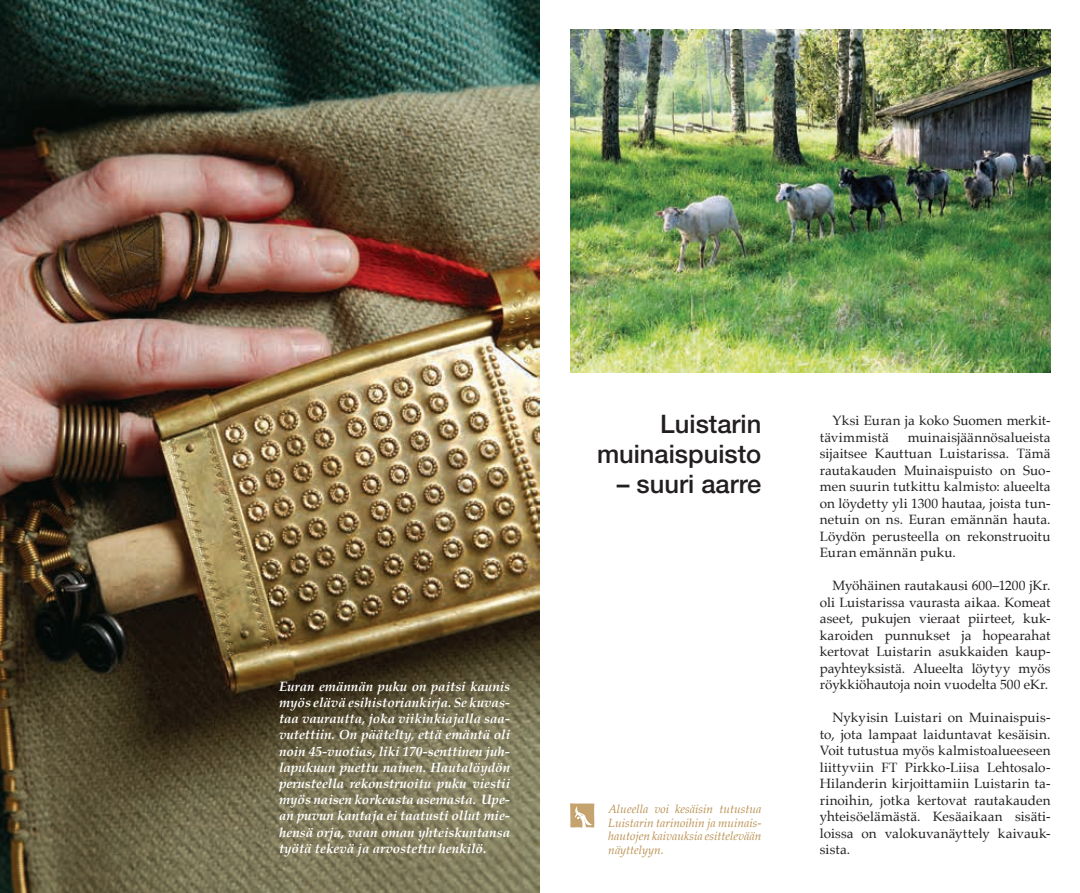
<style>
.page{position:relative;width:1080px;height:893px;background:#fff}
.page>*{position:absolute;margin:0;border:0;box-sizing:border-box;transform-origin:0 0}
.t1{font:500 25.5px/30px "Helvetica Neue LT Pro";color:#231f20;text-align:right}
.t2{font:13.5px/16.5px "Palatino";letter-spacing:.005em;color:#231f20;text-align:justify}
.t3{font:italic 700 13.5px/16.2px "Palatino";letter-spacing:-.005em;color:#fff;text-align:justify}
.t4{font:italic 12px/13.5px "Palatino";color:#b99151;text-align:justify}
</style>
<div class="page">
<svg style="left:570px;top:803px;width:25px;height:25px"></svg>
<img style="left:570px;top:30px;width:481px;height:343px">
<img style="left:0;top:0;width:540px;height:893px">
<p class="t3" style="left:279px;top:678px;width:233px">Euran emännän puku on paitsi kaunis myös elävä esihistoriankirja. Se kuvas&shy;taa vaurautta, joka viikinkiajalla saa&shy;vutettiin. On päätelty, että emäntä oli noin 45-vuotias, liki 170-senttinen juh&shy;lapukuun puettu nainen. Hautalöydön perusteella rekonstruoitu puku viestii myös naisen korkeasta asemasta. Upe&shy;an puvun kantaja ei taatusti ollut mie&shy;hensä orja, vaan oman yhteiskuntansa työtä tekevä ja arvostettu henkilö.</p>
<h1 class="t1" style="left:597px;top:409px;width:166px">Luistarin muinaispuisto</h1>
<h1 class="t1" style="left:617px;top:469px;width:146px">– suuri aarre</h1>
<p class="t4" style="left:608px;top:802px;width:155px">Alueella voi kesäisin tutustua Luistarin tarinoihin ja muinais&shy;hautojen kaivauksia esittelevään näyttelyyn.</p>
<p class="t2" style="left:820px;top:412px;width:232px;text-indent:13px">Yksi Euran ja koko Suomen merkit&shy;tävimmistä</p>
<p class="t2" style="left:820px;top:429px;width:232px;text-indent:88px">muinaisjäännösalueista sijaitsee Kauttuan Luistarissa. Tämä rautakauden Muinaispuisto on Suo&shy;men suurin tutkittu kalmisto: alueelta on löydetty yli 1300 hautaa, joista tun&shy;netuin on ns. Euran emännän hauta.<br>Löydön perusteella on rekonstruoitu Euran emännän puku.</p>
<p class="t2" style="left:820px;top:577px;width:232px;text-indent:13px">Myöhäinen rautakausi 600–1200 jKr. oli Luistarissa vaurasta aikaa. Komeat aseet, pukujen vieraat piirteet, kuk&shy;karoiden punnukset ja hopearahat kertovat Luistarin asukkaiden kaup&shy;payhteyksistä. Alueelta löytyy myös röykkiöhautoja noin vuodelta 500 eKr.</p>
<p class="t2" style="left:820px;top:709px;width:232px;text-indent:13px">Nykyisin Luistari on Muinaispuis&shy;to, jota lampaat laiduntavat kesäisin.<br>Voit tutustua myös kalmistoalueeseen liittyviin FT Pirkko-Liisa Lehtosalo-Hilanderin kirjoittamiin Luistarin ta&shy;rinoihin, jotka kertovat rautakauden yhteisöelämästä. Kesäaikaan sisäti&shy;loissa on valokuvanäyttely kaivauk&shy;sista.</p>
</div>
